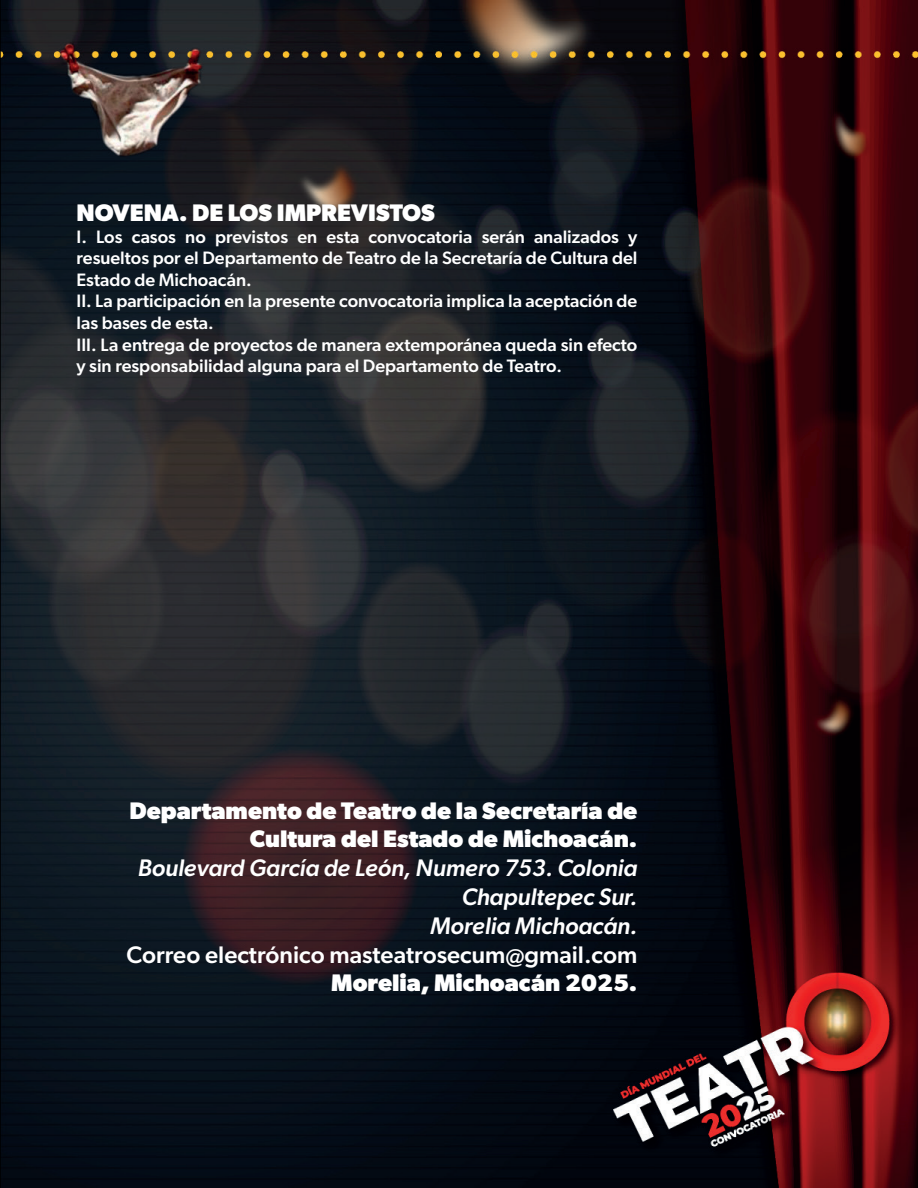
<style>
.page{position:relative;width:918px;height:1188px;background:#fff}
.page>*{position:absolute;margin:0;border:0;box-sizing:border-box;transform-origin:0 0}
.t1{font:700 24px/28.8px "Gibson";color:#fff;text-align:right}
.t2{font:italic 500 24px/28.8px "Gibson";color:#fff;text-align:right}
.t3{font:500 24px "Gibson";color:#fff}
.t4{font:500 18px/21.6px "Gibson";color:#fff}
</style>
<div class="page">
<img style="left:0;top:0;width:918px;height:1188px">
<h1 class="t1" style="left:77px;top:198px;width:360px">NOVENA. DE LOS IMPREVISTOS</h1>
<p class="t4" style="left:77px;top:225px;width:562px">I. Los casos no previstos en esta convocatoria serán analizados y resueltos por el Departamento de Teatro de la Secretaría de Cultura del Estado de Michoacán.<br>II. La participación en la presente convocatoria implica la aceptación de las bases de esta.<br>III. La entrega de proyectos de manera extemporánea queda sin efecto y sin responsabilidad alguna para el Departamento de Teatro.</p>
<h1 class="t1" style="left:129px;top:795px;width:509px">Departamento de Teatro de la Secretaría de<br>Cultura del Estado de Michoacán.</h1>
<h1 class="t2" style="left:138px;top:853px;width:501px">Boulevard García de León, Numero 753. Colonia<br>Chapultepec Sur.<br>Morelia Michoacán.</h1>
<h1 class="t3" style="left:126px;top:940px;width:512px">Correo electrónico masteatrosecum@gmail.com</h1>
<h1 class="t1" style="left:331px;top:968px;width:308px">Morelia, Michoacán 2025.</h1>
</div>
